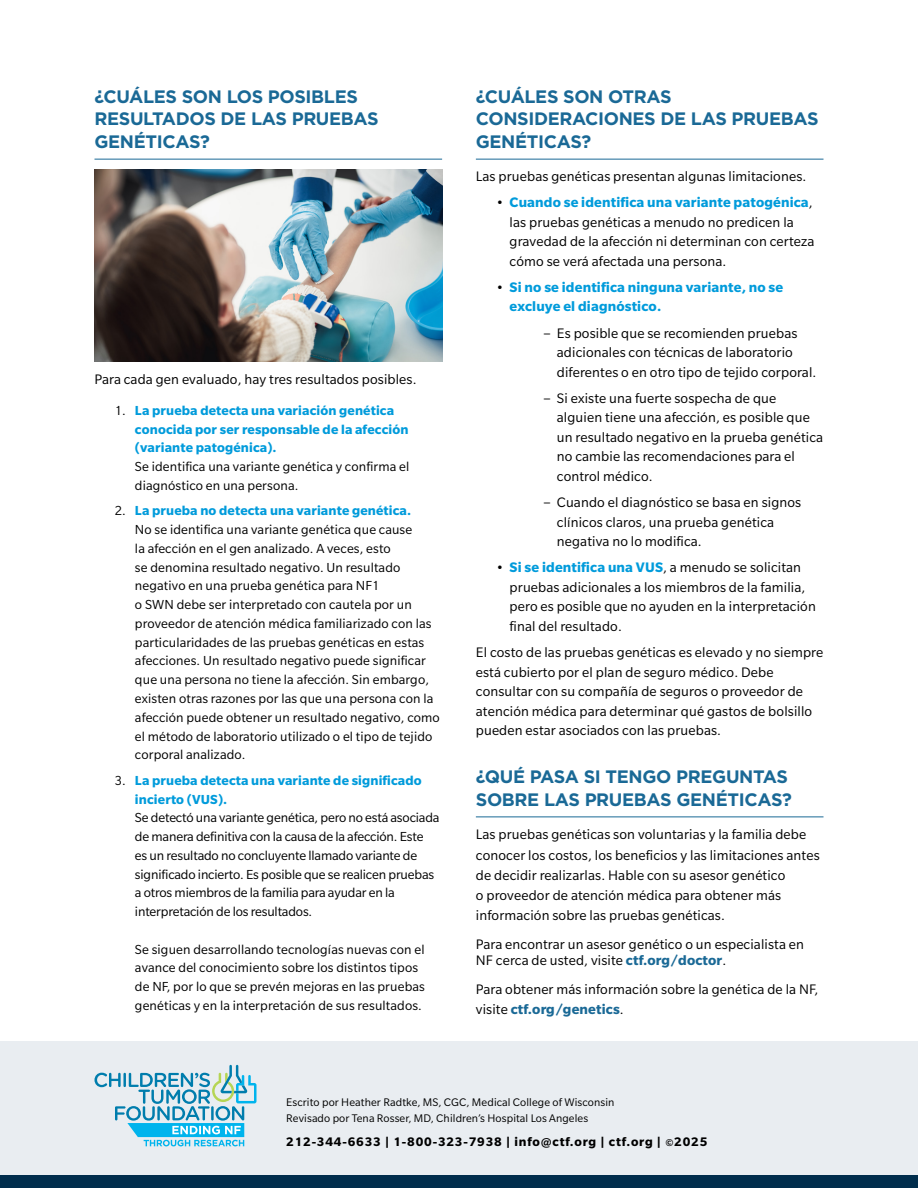
<style>
.page{position:relative;width:918px;height:1188px;background:#fff}
.page>*{position:absolute;margin:0;border:0;box-sizing:border-box;transform-origin:0 0}
.t1{font:700 18px/22.5px "Gotham";letter-spacing:-.02em;color:#1a6996}
.t2{font:15px/19.5px "Slate Pro";letter-spacing:.01em;color:#000}
.t3{font:700 15px/19.5px "Slate Pro";letter-spacing:.01em;color:#009bdb}
.t4{font:14.25px/18.8px "Slate Pro";letter-spacing:.01em;color:#000}
.t5{font:14.25px/18.8px "Slate Pro";letter-spacing:-.01em;color:#000}
.t6{font:700 14.25px/18.8px "Slate Pro";letter-spacing:.01em;color:#009bdb}
.t7{font:700 13.5px "Slate Pro";letter-spacing:.06em;color:#000}
.t8{font:12px/16.5px "Slate Pro";letter-spacing:.01em;color:#000}
.s1{font-weight:400;color:#000}
.s2{font-weight:700;color:#009bdb}
.s3{font-weight:700;color:#1a6996}
</style>
<div class="page">
<hr style="left:94px;top:159px;width:348px;height:1px;background:#1a6996">
<hr style="left:476px;top:159px;width:348px;height:1px;background:#1a6996">
<hr style="left:476px;top:817px;width:348px;height:1px;background:#1a6996">
<div style="left:0;top:1041px;width:918px;height:147px;background:#e9edf1"></div>
<div style="left:0;top:1175px;width:918px;height:13px;background:#002d4c"></div>
<svg style="left:94px;top:1065px;width:162px;height:81px"></svg>
<img style="left:94px;top:170px;width:348px;height:192px">
<p class="t1" style="left:94px;top:85px;width:286px">¿CUÁLES SON LOS POSIBLES<br>RESULTADOS DE LAS PRUEBAS<br>GENÉTICAS?</p>
<p class="t2" style="left:94px;top:370px;width:324px">Para cada gen evaluado, hay tres resultados posibles.</p>
<p class="t6" style="left:135px;top:401px;width:275px;text-indent:-20px"><span class="s1">1.</span> La prueba detecta una variación genética conocida por ser responsable de la afección (variante patogénica).</p>
<p class="t4" style="left:135px;top:457px;width:276px">Se identifica una variante genética y confirma el diagnóstico en una persona.</p>
<p class="t4" style="left:135px;top:502px;width:306px;text-indent:-20px">2. <span class="s2">La prueba no detecta una variante genética.<br></span>No se identifica una variante genética que cause<br>la afección en el gen analizado. A veces, esto<br>se denomina resultado negativo. Un resultado negativo en una prueba genética para NF1<br>o SWN debe ser interpretado con cautela por un proveedor de atención médica familiarizado con las particularidades de las pruebas genéticas en estas afecciones. Un resultado negativo puede significar que una persona no tiene la afección. Sin embargo, existen otras razones por las que una persona con la afección puede obtener un resultado negativo, como el método de laboratorio utilizado o el tipo de tejido corporal analizado.</p>
<p class="t6" style="left:135px;top:771px;width:288px;text-indent:-20px"><span class="s1">3.</span> La prueba detecta una variante de significado incierto (VUS).</p>
<p class="t5" style="left:135px;top:808px;width:306px">Se detectó una variante genética, pero no está asociada de manera definitiva con la causa de la afección. Este es un resultado no concluyente llamado variante de significado incierto. Es posible que se realicen pruebas a otros miembros de la familia para ayudar en la interpretación de los resultados.</p>
<p class="t4" style="left:135px;top:940px;width:291px">Se siguen desarrollando tecnologías nuevas con el avance del conocimiento sobre los distintos tipos de NF, por lo que se prevén mejoras en las pruebas genéticas y en la interpretación de sus resultados.</p>
<p class="t1" style="left:476px;top:85px;width:344px">¿CUÁLES SON OTRAS<br>CONSIDERACIONES DE LAS PRUEBAS<br>GENÉTICAS?</p>
<p class="t2" style="left:476px;top:166px;width:332px">Las pruebas genéticas presentan algunas limitaciones.</p>
<p class="t2" style="left:510px;top:193px;width:306px;text-indent:-14px">• <span class="s2">Cuando se identifica una variante patogénica</span>, las pruebas genéticas a menudo no predicen la gravedad de la afección ni determinan con certeza cómo se verá afectada una persona.</p>
<p class="t3" style="left:510px;top:277px;width:275px;text-indent:-14px"><span class="s1">•</span> Si no se identifica ninguna variante, no se excluye el diagnóstico.</p>
<p class="t2" style="left:557px;top:323px;width:261px">Es posible que se recomienden pruebas adicionales con técnicas de laboratorio diferentes o en otro tipo de tejido corporal.</p>
<p class="t2" style="left:557px;top:388px;width:268px">Si existe una fuerte sospecha de que alguien tiene una afección, es posible que un resultado negativo en la prueba genética no cambie las recomendaciones para el control médico.</p>
<p class="t2" style="left:557px;top:493px;width:246px">Cuando el diagnóstico se basa en signos clínicos claros, una prueba genética negativa no lo modifica.</p>
<p class="t2" style="left:510px;top:558px;width:308px;text-indent:-14px">• <span class="s2">Si se identifica una VUS</span>, a menudo se solicitan pruebas adicionales a los miembros de la familia, pero es posible que no ayuden en la interpretación final del resultado.</p>
<p class="t2" style="left:476px;top:643px;width:349px">El costo de las pruebas genéticas es elevado y no siempre está cubierto por el plan de seguro médico. Debe consultar con su compañía de seguros o proveedor de atención médica para determinar qué gastos de bolsillo pueden estar asociados con las pruebas.</p>
<p class="t1" style="left:476px;top:765px;width:317px">¿QUÉ PASA SI TENGO PREGUNTAS<br>SOBRE LAS PRUEBAS GENÉTICAS?</p>
<p class="t2" style="left:476px;top:825px;width:345px;line-height:20.2px">Las pruebas genéticas son voluntarias y la familia debe conocer los costos, los beneficios y las limitaciones antes de decidir realizarlas. Hable con su asesor genético<br>o proveedor de atención médica para obtener más información sobre las pruebas genéticas.</p>
<p class="t2" style="left:476px;top:936px;width:330px;line-height:16.5px">Para encontrar un asesor genético o un especialista en<br>NF cerca de usted, visite <span class="s3">ctf.org/doctor</span>.</p>
<p class="t2" style="left:476px;top:979px;width:344px;line-height:20.2px">Para obtener más información sobre la genética de la NF, visite <span class="s3">ctf.org/genetics</span>.</p>
<p class="t8" style="left:286px;top:1094px;width:330px">Escrito por Heather Radtke, MS, CGC, Medical College of Wisconsin<br>Revisado por Tena Rosser, MD, Children’s Hospital Los Angeles</p>
<p class="t7" style="left:286px;top:1135px;width:423px">212-344-6633 | 1-800-323-7938 | info@ctf.org | ctf.org | ©2025</p>
</div>
